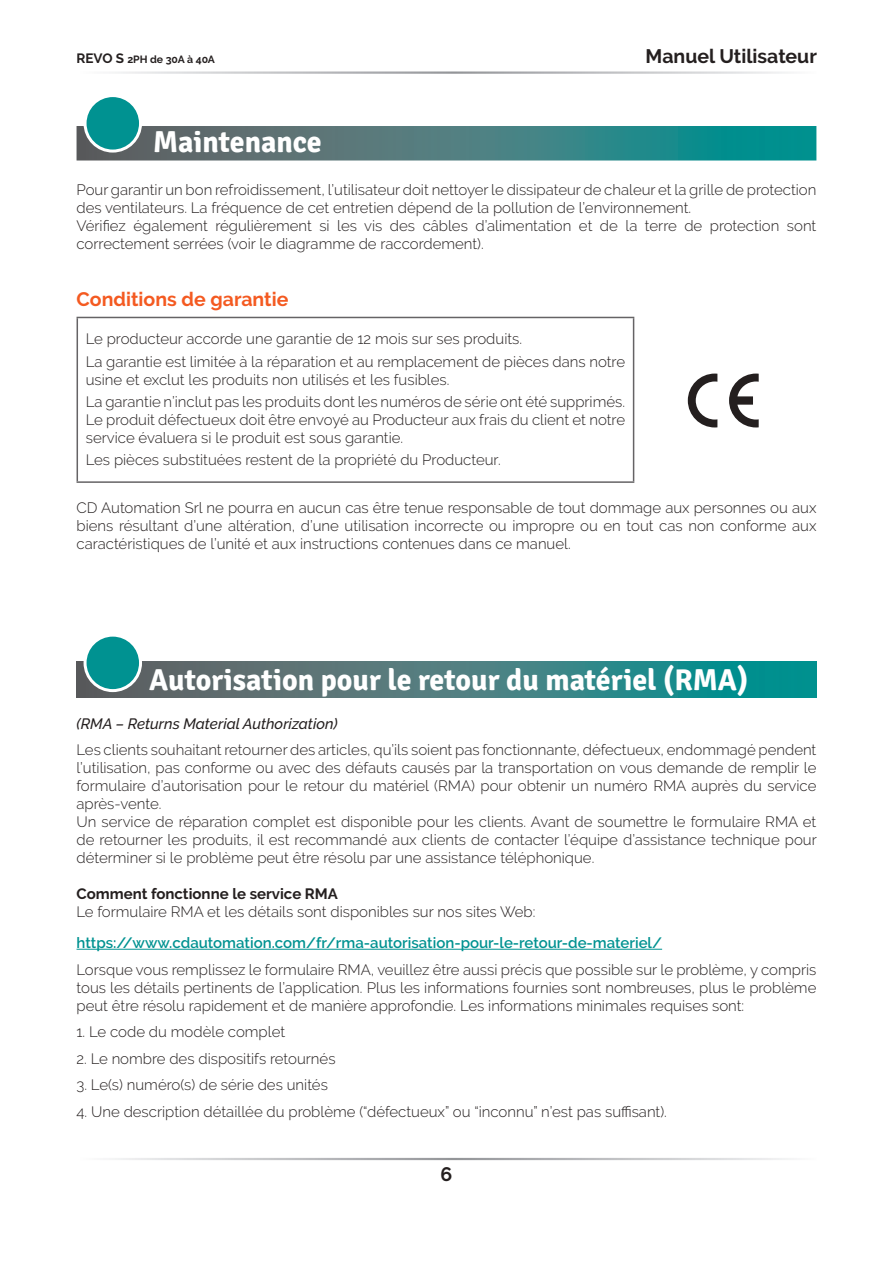
<style>
.page{position:relative;width:893px;height:1263px;background:#fff}
.page>*{position:absolute;margin:0;border:0;box-sizing:border-box;transform-origin:0 0}
.t1{font:700 30px "Signika";color:#fff}
.t2{font:700 19.5px "Raleway";color:#f45a21}
.t3{font:700 19.5px "Raleway";color:#241f1f}
.t4{font:300 15px/18px "Raleway";color:#241f1f}
.t5{font:600 15px "Raleway";color:#009291}
.t6{font:italic 500 15px "Raleway";color:#241f1f}
.t7{font:700 15px "Raleway";color:#241f1f}
.t8{font:700 10.5px "Raleway";color:#241f1f}
.s1{font-size:13.5px}
</style>
<div class="page">
<svg style="left:77px;top:126px;width:739px;height:34px;background:#3f7d7e"></svg>
<hr style="left:77px;top:317px;width:557px;height:1px;background:#656365">
<hr style="left:77px;top:318px;width:1px;height:163px;background:#656365">
<hr style="left:633px;top:318px;width:1px;height:163px;background:#656365">
<hr style="left:77px;top:481px;width:557px;height:2px;background:#656365">
<div style="left:85px;top:96px;width:56px;height:55px;background:#009291;border-radius:50%"></div>
<div style="left:84px;top:94px;width:58px;height:59px;border:3px solid #fff;border-radius:50%"></div>
<svg style="left:688px;top:374px;width:29px;height:53px"></svg>
<svg style="left:729px;top:374px;width:30px;height:53px"></svg>
<svg style="left:77px;top:661px;width:739px;height:36px;background:#3f7d7f"></svg>
<hr style="left:77px;top:949px;width:585px;height:1px;background:#009291">
<div style="left:85px;top:635px;width:56px;height:56px;background:#009291;border-radius:50%"></div>
<div style="left:84px;top:634px;width:58px;height:58px;border:3px solid #fff;border-radius:50%"></div>
<p class="t8" style="left:77px;top:53px;width:140px"><span class="s1">REVO S</span> 2PH de 30A à 40A</p>
<h2 class="t3" style="left:646px;top:45px;width:173px">Manuel Utilisateur</h2>
<h1 class="t1" style="left:153px;top:123px;width:170px">Maintenance</h1>
<p class="t4" style="left:77px;top:181px;width:741px">Pour garantir un bon refroidissement, l’utilisateur doit nettoyer le dissipateur de chaleur et la grille de protection des ventilateurs. La fréquence de cet entretien dépend de la pollution de l’environnement.<br>Vérifiez également régulièrement si les vis des câbles d’alimentation et de la terre de protection sont correctement serrées (voir le diagramme de raccordement).</p>
<h2 class="t2" style="left:77px;top:288px;width:213px">Conditions de garantie</h2>
<p class="t4" style="left:86px;top:328px;width:541px;line-height:22.2px">Le producteur accorde une garantie de 12 mois sur ses produits.<br>La garantie est limitée à la réparation et au remplacement de pièces dans notre</p>
<p class="t4" style="left:86px;top:368px;width:541px;line-height:22.2px">usine et exclut les produits non utilisés et les fusibles.<br>La garantie n’inclut pas les produits dont les numéros de série ont été supprimés.</p>
<p class="t4" style="left:86px;top:410px;width:541px">Le produit défectueux doit être envoyé au Producteur aux frais du client et notre service évaluera si le produit est sous garantie.</p>
<p class="t4" style="left:86px;top:451px;width:416px">Les pièces substituées restent de la propriété du Producteur.</p>
<p class="t4" style="left:77px;top:498px;width:741px;text-align:justify">CD Automation Srl ne pourra en aucun cas être tenue responsable de tout dommage aux personnes ou aux biens résultant d’une altération, d’une utilisation incorrecte ou impropre ou en tout cas non conforme aux caractéristiques de l’unité et aux instructions contenues dans ce manuel.</p>
<h1 class="t1" style="left:149px;top:661px;width:601px">Autorisation pour le retour du matériel (RMA)</h1>
<p class="t6" style="left:77px;top:715px;width:263px">(RMA – Returns Material Authorization)</p>
<p class="t4" style="left:77px;top:741px;width:742px">Les clients souhaitant retourner des articles, qu’ils soient pas fonctionnante, défectueux, endommagé pendent l’utilisation, pas conforme ou avec des défauts causés par la transportation on vous demande de remplir le formulaire d’autorisation pour le retour du matériel (RMA) pour obtenir un numéro RMA auprès du service après-vente.<br>Un service de réparation complet est disponible pour les clients. Avant de soumettre le formulaire RMA et de retourner les produits, il est recommandé aux clients de contacter l’équipe d’assistance technique pour déterminer si le problème peut être résolu par une assistance téléphonique.</p>
<p class="t7" style="left:77px;top:885px;width:263px">Comment fonctionne le service RMA</p>
<p class="t4" style="left:77px;top:903px;width:460px">Le formulaire RMA et les détails sont disponibles sur nos sites Web:</p>
<p class="t5" style="left:77px;top:934px;width:587px">https://www.cdautomation.com/fr/rma-autorisation-pour-le-retour-de-materiel/</p>
<p class="t4" style="left:77px;top:960px;width:741px;text-align:justify">Lorsque vous remplissez le formulaire RMA, veuillez être aussi précis que possible sur le problème, y compris tous les détails pertinents de l’application. Plus les informations fournies sont nombreuses, plus le problème peut être résolu rapidement et de manière approfondie. Les informations minimales requises sont:</p>
<p class="t4" style="left:77px;top:1023px;width:210px">1. Le code du modèle complet</p>
<p class="t4" style="left:77px;top:1049px;width:261px">2. Le nombre des dispositifs retournés</p>
<p class="t4" style="left:77px;top:1076px;width:253px">3. Le(s) numéro(s) de série des unités</p>
<p class="t4" style="left:77px;top:1102px;width:592px">4. Une description détaillée du problème (“défectueux” ou “inconnu” n’est pas suffisant).</p>
<h2 class="t3" style="left:441px;top:1163px;width:13px">6</h2>
</div>
